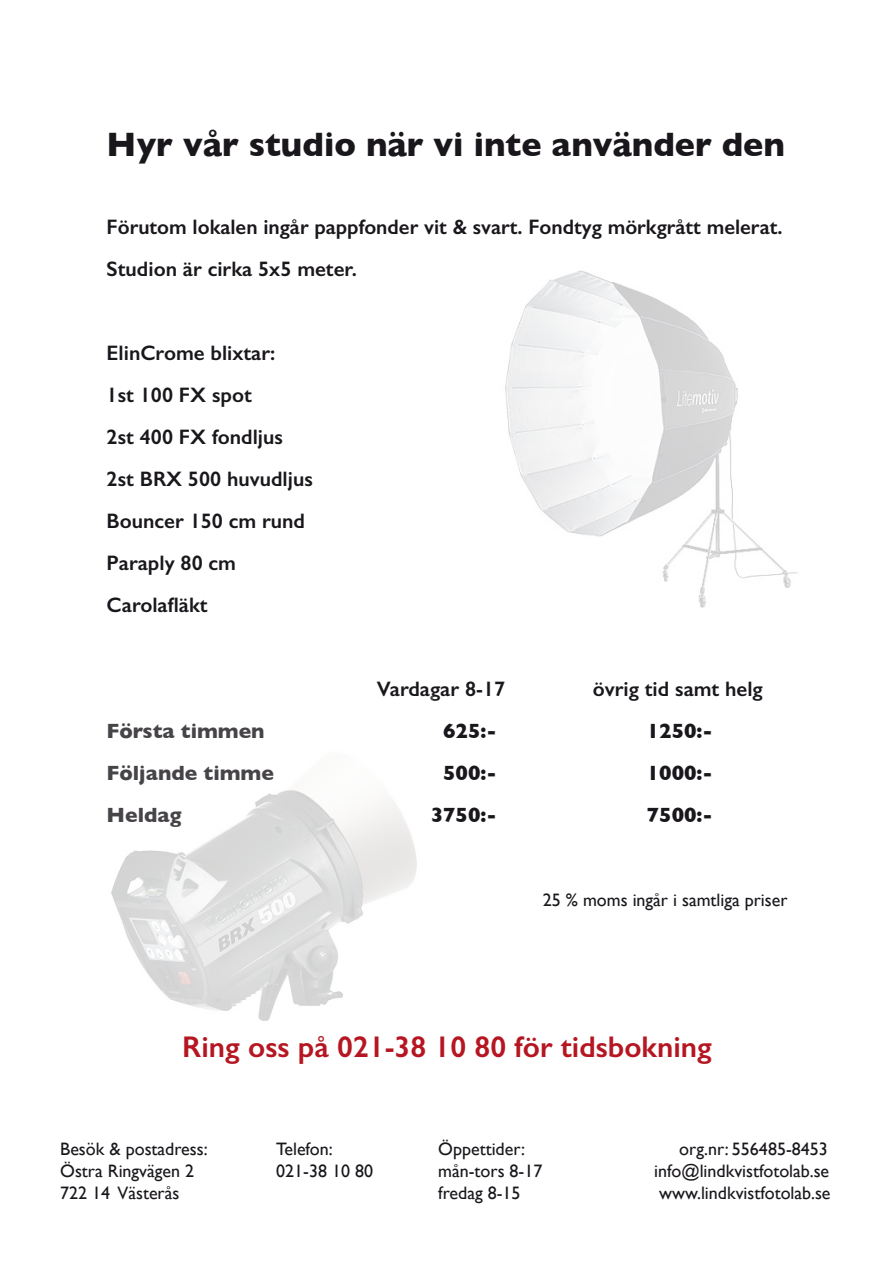
<style>
.page{position:relative;width:893px;height:1263px;background:#fff}
.page>*{position:absolute;margin:0;border:0;box-sizing:border-box;transform-origin:0 0}
.t1{font:700 34.5px "Gill Sans";color:#1a171c}
.t2{font:600 30px "Gill Sans";color:#b51621}
.t3{font:600 21px/42px "Gill Sans";color:#1a171c}
.t4{font:700 21px "Gill Sans";color:#1a171c}
.t5{font:18px "Gill Sans";color:#1a171c}
</style>
<div class="page">
<img style="left:111px;top:789px;width:306px;height:232px">
<img style="left:505px;top:270px;width:293px;height:337px">
<p class="t1" style="left:107px;top:117px;width:680px">Hyr vår studio när vi inte använder den</p>
<p class="t3" style="left:107px;top:205px;width:677px">Förutom lokalen ingår pappfonder vit &amp; svart. Fondtyg mörkgrått melerat.</p>
<p class="t3" style="left:107px;top:247px;width:252px">Studion är cirka 5x5 meter.</p>
<p class="t3" style="left:107px;top:331px;width:170px">ElinCrome blixtar:</p>
<p class="t3" style="left:107px;top:373px;width:147px">1st 100 FX spot</p>
<p class="t3" style="left:107px;top:415px;width:208px">2st 400 FX fondljus<br>2st BRX 500 huvudljus<br>Bouncer 150 cm rund<br>Paraply 80 cm<br>Carolafläkt</p>
<p class="t3" style="left:377px;top:667px;width:130px">Vardagar 8-17</p>
<p class="t3" style="left:593px;top:667px;width:172px">övrig tid samt helg</p>
<p class="t4" style="left:107px;top:714px;width:159px">Första timmen</p>
<p class="t4" style="left:443px;top:714px;width:55px">625:-</p>
<p class="t4" style="left:647px;top:714px;width:68px">1250:-</p>
<p class="t4" style="left:107px;top:756px;width:169px">Följande timme</p>
<p class="t4" style="left:443px;top:756px;width:55px">500:-</p>
<p class="t4" style="left:647px;top:756px;width:68px">1000:-</p>
<p class="t4" style="left:107px;top:798px;width:77px">Heldag</p>
<p class="t4" style="left:431px;top:798px;width:68px">3750:-</p>
<p class="t4" style="left:647px;top:798px;width:68px">7500:-</p>
<p class="t5" style="left:543px;top:889px;width:246px">25 % moms ingår i samtliga priser</p>
<p class="t2" style="left:182px;top:1029px;width:531px">Ring oss på 021-38 10 80 för tidsbokning</p>
<p class="t5" style="left:60px;top:1139px;width:149px">Besök &amp; postadress:</p>
<p class="t5" style="left:276px;top:1139px;width:58px">Telefon:</p>
<p class="t5" style="left:438px;top:1139px;width:88px">Öppettider:</p>
<p class="t5" style="left:679px;top:1139px;width:150px">org.nr: 556485-8453</p>
<p class="t5" style="left:60px;top:1160px;width:135px">Östra Ringvägen 2</p>
<p class="t5" style="left:276px;top:1160px;width:98px">021-38 10 80</p>
<p class="t5" style="left:438px;top:1160px;width:106px">mån-tors 8-17</p>
<p class="t5" style="left:654px;top:1160px;width:176px">info@lindkvistfotolab.se</p>
<p class="t5" style="left:60px;top:1182px;width:121px">722 14 Västerås</p>
<p class="t5" style="left:438px;top:1182px;width:84px">fredag 8-15</p>
<p class="t5" style="left:659px;top:1182px;width:173px">www.lindkvistfotolab.se</p>
</div>
